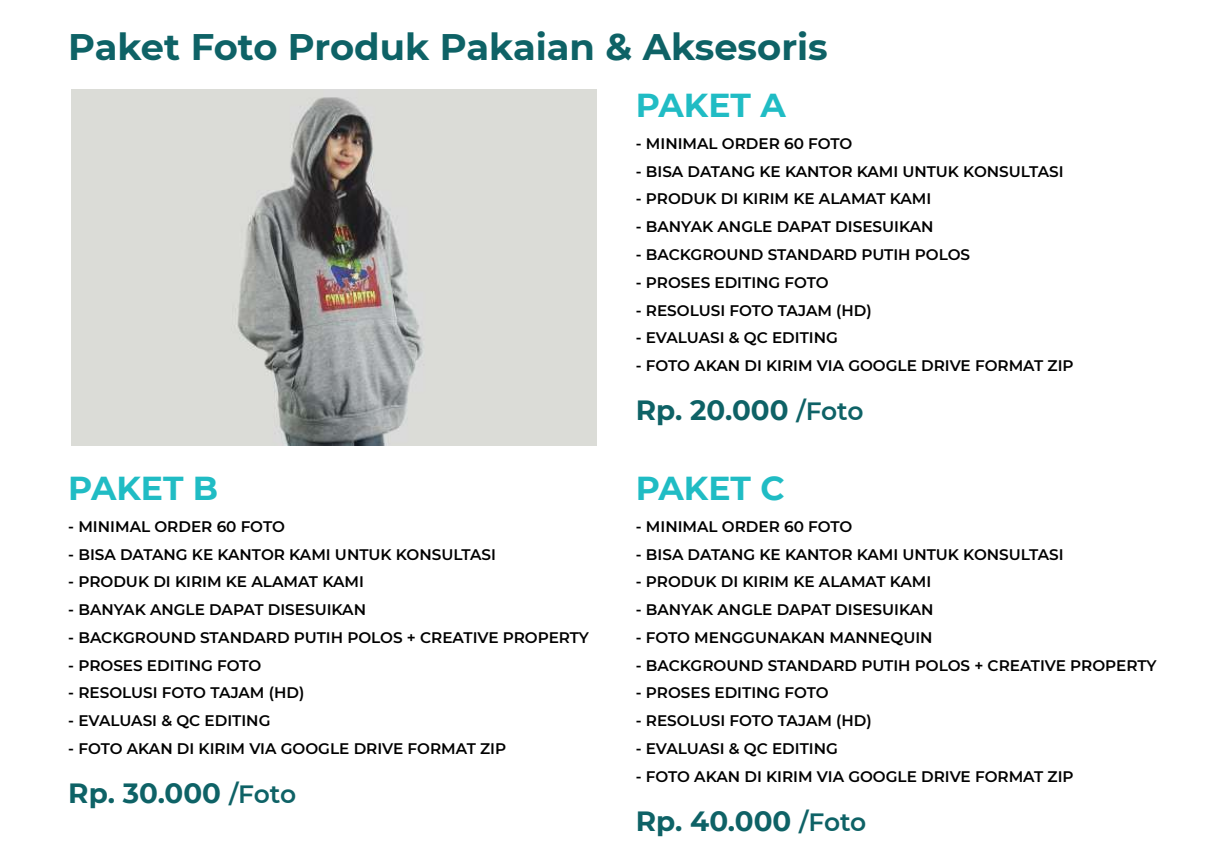
<style>
.page{position:relative;width:1225px;height:867px;background:#fff}
.page>*{position:absolute;margin:0;border:0;box-sizing:border-box;transform-origin:0 0}
.t1{font:700 36.93px "Montserrat";color:#0e6266}
.t2{font:700 33.07px "Montserrat";color:#20bcc4}
.t3{font:700 27.82px "Montserrat";color:#0e6266}
.t4{font:600 15.22px "Montserrat";color:#000}
.s1{font-weight:600;font-size:25.03px}
</style>
<div class="page">
<img style="left:71px;top:89px;width:525px;height:356px">
<h1 class="t1" style="left:68px;top:20px;width:761px">Paket Foto Produk Pakaian &amp; Aksesoris</h1>
<h2 class="t2" style="left:68px;top:464px;width:151px">PAKET B</h2>
<p class="t4" style="left:68px;top:515px;width:218px">- MINIMAL ORDER 60 FOTO</p>
<p class="t4" style="left:68px;top:543px;width:429px">- BISA DATANG KE KANTOR KAMI UNTUK KONSULTASI</p>
<p class="t4" style="left:68px;top:571px;width:297px">- PRODUK DI KIRIM KE ALAMAT KAMI</p>
<p class="t4" style="left:68px;top:598px;width:299px">- BANYAK ANGLE DAPAT DISESUIKAN</p>
<p class="t4" style="left:68px;top:626px;width:522px">- BACKGROUND STANDARD PUTIH POLOS + CREATIVE PROPERTY</p>
<p class="t4" style="left:68px;top:654px;width:194px">- PROSES EDITING FOTO</p>
<p class="t4" style="left:68px;top:682px;width:238px">- RESOLUSI FOTO TAJAM (HD)</p>
<p class="t4" style="left:68px;top:709px;width:204px">- EVALUASI &amp; QC EDITING</p>
<p class="t4" style="left:68px;top:737px;width:439px">- FOTO AKAN DI KIRIM VIA GOOGLE DRIVE FORMAT ZIP</p>
<h3 class="t3" style="left:68px;top:772px;width:229px">Rp. 30.000 <span class="s1">/Foto</span></h3>
<h2 class="t2" style="left:636px;top:81px;width:152px">PAKET A</h2>
<p class="t4" style="left:636px;top:133px;width:218px">- MINIMAL ORDER 60 FOTO</p>
<p class="t4" style="left:636px;top:160px;width:429px">- BISA DATANG KE KANTOR KAMI UNTUK KONSULTASI</p>
<p class="t4" style="left:636px;top:188px;width:297px">- PRODUK DI KIRIM KE ALAMAT KAMI</p>
<p class="t4" style="left:636px;top:216px;width:299px">- BANYAK ANGLE DAPAT DISESUIKAN</p>
<p class="t4" style="left:636px;top:244px;width:336px">- BACKGROUND STANDARD PUTIH POLOS</p>
<p class="t4" style="left:636px;top:271px;width:194px">- PROSES EDITING FOTO</p>
<p class="t4" style="left:636px;top:299px;width:238px">- RESOLUSI FOTO TAJAM (HD)</p>
<p class="t4" style="left:636px;top:327px;width:204px">- EVALUASI &amp; QC EDITING</p>
<p class="t4" style="left:636px;top:355px;width:439px">- FOTO AKAN DI KIRIM VIA GOOGLE DRIVE FORMAT ZIP</p>
<h3 class="t3" style="left:636px;top:390px;width:229px">Rp. 20.000 <span class="s1">/Foto</span></h3>
<h2 class="t2" style="left:636px;top:464px;width:150px">PAKET C</h2>
<p class="t4" style="left:636px;top:515px;width:218px">- MINIMAL ORDER 60 FOTO</p>
<p class="t4" style="left:636px;top:543px;width:429px">- BISA DATANG KE KANTOR KAMI UNTUK KONSULTASI</p>
<p class="t4" style="left:636px;top:571px;width:297px">- PRODUK DI KIRIM KE ALAMAT KAMI</p>
<p class="t4" style="left:636px;top:598px;width:299px">- BANYAK ANGLE DAPAT DISESUIKAN</p>
<p class="t4" style="left:636px;top:626px;width:298px">- FOTO MENGGUNAKAN MANNEQUIN</p>
<p class="t4" style="left:636px;top:654px;width:522px">- BACKGROUND STANDARD PUTIH POLOS + CREATIVE PROPERTY</p>
<p class="t4" style="left:636px;top:682px;width:194px">- PROSES EDITING FOTO</p>
<p class="t4" style="left:636px;top:709px;width:238px">- RESOLUSI FOTO TAJAM (HD)</p>
<p class="t4" style="left:636px;top:737px;width:204px">- EVALUASI &amp; QC EDITING</p>
<p class="t4" style="left:636px;top:765px;width:439px">- FOTO AKAN DI KIRIM VIA GOOGLE DRIVE FORMAT ZIP</p>
<h3 class="t3" style="left:636px;top:800px;width:232px">Rp. 40.000 <span class="s1">/Foto</span></h3>
</div>
